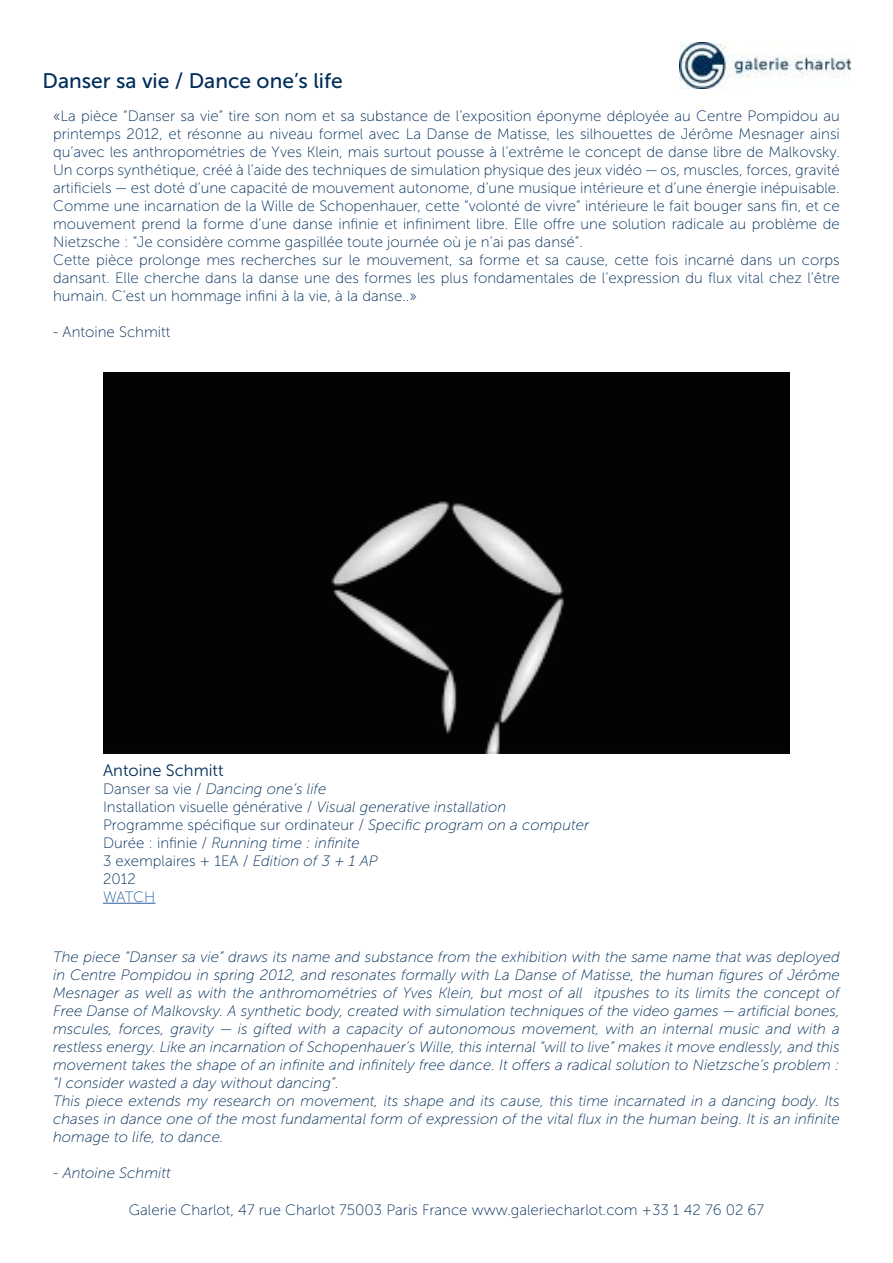
<style>
.page{position:relative;width:893px;height:1263px;background:#fff}
.page>*{position:absolute;margin:0;border:0;box-sizing:border-box;transform-origin:0 0}
.t1{font:21px "Museo Sans 500";color:#002d5a}
.t2{font:16.5px "Museo Sans 300";color:#002d5a}
.t3{font:15px/18px "Museo Sans 100";color:#002d5a}
.t4{font:italic 15px/18px "Museo Sans 100";color:#002d5a}
.t5{font:15px "Museo Sans 100";letter-spacing:-.02em;color:#275b9b}
.s1{font-style:italic}
</style>
<div class="page">
<img style="left:680px;top:43px;width:170px;height:45px">
<div style="left:103px;top:372px;width:687px;height:381px;background:#030303"></div>
<hr style="left:103px;top:903px;width:52px;height:1px;background:#275b9b">
<h1 class="t1" style="left:43px;top:69px;width:302px">Danser sa vie / Dance one’s life</h1>
<p class="t3" style="left:53px;top:107px;width:788px">«La pièce “Danser sa vie” tire son nom et sa substance de l’exposition éponyme déployée au Centre Pompidou au printemps 2012, et résonne au niveau formel avec La Danse de Matisse, les silhouettes de Jérôme Mesnager ainsi qu’avec les anthropométries de Yves Klein, mais surtout pousse à l’extrême le concept de danse libre de Malkovsky.<br>Un corps synthétique, créé à l’aide des techniques de simulation physique des jeux vidéo — os, muscles, forces, gravité artificiels — est doté d’une capacité de mouvement autonome, d’une musique intérieure et d’une énergie inépuisable.<br>Comme une incarnation de la Wille de Schopenhauer, cette “volonté de vivre” intérieure le fait bouger sans fin, et ce mouvement prend la forme d’une danse infinie et infiniment libre. Elle offre une solution radicale au problème de Nietzsche : “Je considère comme gaspillée toute journée où je n’ai pas dansé”.<br>Cette pièce prolonge mes recherches sur le mouvement, sa forme et sa cause, cette fois incarné dans un corps dansant. Elle cherche dans la danse une des formes les plus fondamentales de l’expression du flux vital chez l’être humain. C’est un hommage infini à la vie, à la danse..»</p>
<p class="t3" style="left:53px;top:323px;width:119px">- Antoine Schmitt</p>
<p class="t2" style="left:103px;top:761px;width:122px">Antoine Schmitt</p>
<p class="t3" style="left:103px;top:780px;width:488px">Danser sa vie / <span class="s1">Dancing one’s life<br></span>Installation visuelle générative / <span class="s1">Visual generative installation </span>Programme spécifique sur ordinateur / <span class="s1">Specific program on a computer </span>Durée : infinie / <span class="s1">Running time : infinite<br></span>3 exemplaires + 1EA / <span class="s1">Edition of 3 + 1 AP<br></span>2012</p>
<p class="t5" style="left:103px;top:888px;width:54px">WATCH</p>
<p class="t4" style="left:53px;top:948px;width:788px">The piece “Danser sa vie” draws its name and substance from the exhibition with the same name that was deployed in Centre Pompidou in spring 2012, and resonates formally with La Danse of Matisse, the human figures of Jérôme Mesnager as well as with the anthromométries of Yves Klein, but most of all itpushes to its limits the concept of Free Danse of Malkovsky. A synthetic body, created with simulation techniques of the video games — artificial bones, mscules, forces, gravity — is gifted with a capacity of autonomous movement, with an internal music and with a restless energy. Like an incarnation of Schopenhauer’s Wille, this internal “will to live” makes it move endlessly, and this movement takes the shape of an infinite and infinitely free dance. It offers a radical solution to Nietzsche’s problem : “I consider wasted a day without dancing”.<br>This piece extends my research on movement, its shape and its cause, this time incarnated in a dancing body. Its chases in dance one of the most fundamental form of expression of the vital flux in the human being. It is an infinite homage to life, to dance.</p>
<p class="t4" style="left:53px;top:1164px;width:119px">- Antoine Schmitt</p>
<p class="t3" style="left:129px;top:1201px;width:637px">Galerie Charlot, 47 rue Charlot 75003 Paris France www.galeriecharlot.com +33 1 42 76 02 67</p>
</div>
